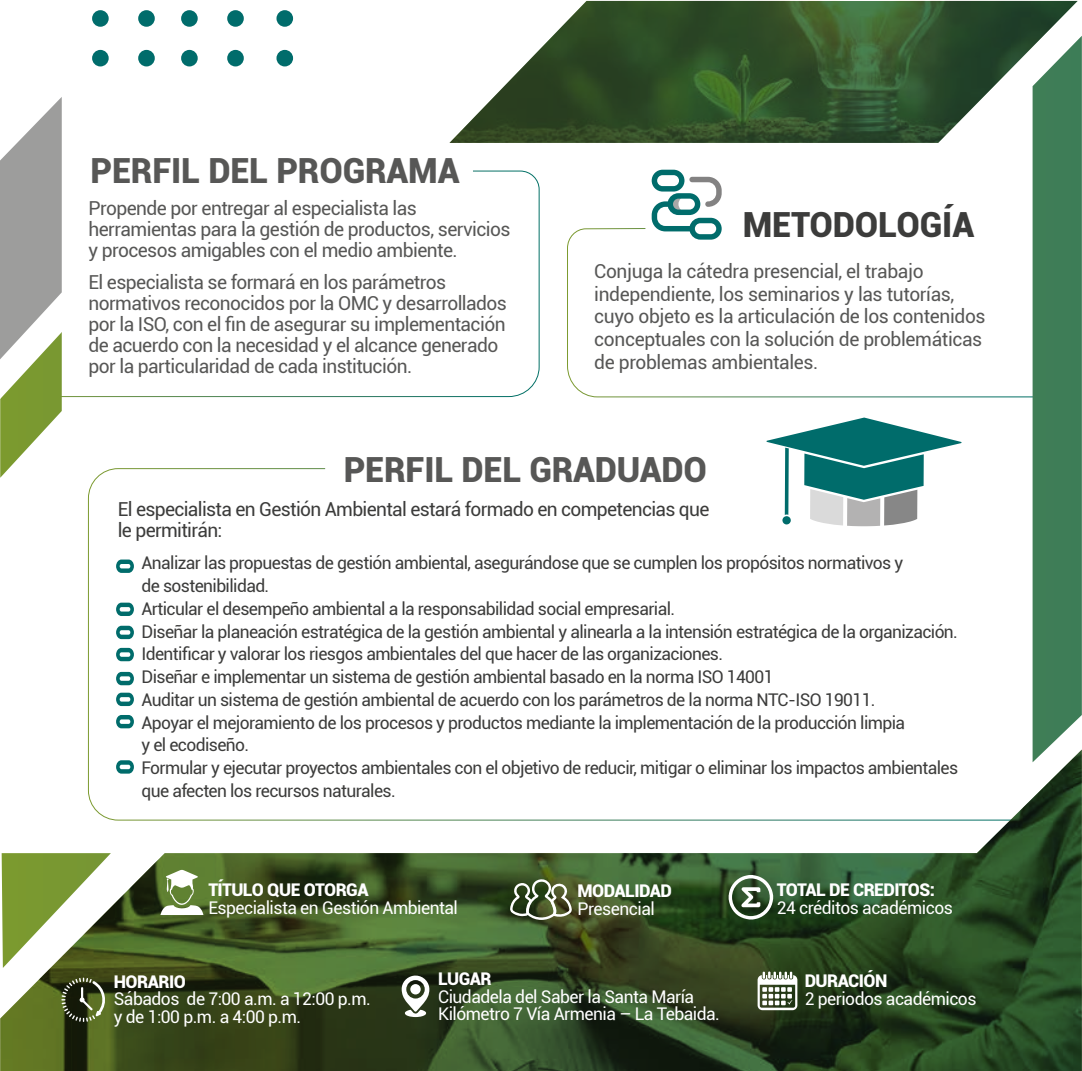
<style>
.page{position:relative;width:1082px;height:1071px;background:#fff}
.page>*{position:absolute;margin:0;border:0;box-sizing:border-box;transform-origin:0 0}
.t1{font:900 34.65px "Roboto";letter-spacing:-.005em;color:#575756}
.t2{font:900 34.65px "Roboto";letter-spacing:-.005em;color:#3c3c3b}
.t3{font:19.25px/21px "Roboto";letter-spacing:-.03em;color:#575756}
.t4{font:19.25px/21px "Roboto";letter-spacing:-.035em;color:#3c3c3b}
.t5{font:17.5px/22.8px "Roboto";letter-spacing:-.035em;color:#3c3c3b}
.t6{font:17.5px/17.5px "Roboto";letter-spacing:-.03em;color:#fff}
.t7{font:900 17.5px "Roboto";letter-spacing:-.03em;color:#fff}
</style>
<div class="page">
<svg style="left:116px;top:560px;width:18px;height:13px"></svg>
<svg style="left:116px;top:603px;width:18px;height:13px"></svg>
<svg style="left:116px;top:626px;width:18px;height:13px"></svg>
<svg style="left:116px;top:672px;width:18px;height:13px"></svg>
<svg style="left:116px;top:648px;width:18px;height:13px"></svg>
<svg style="left:116px;top:693px;width:18px;height:13px"></svg>
<svg style="left:116px;top:715px;width:18px;height:13px"></svg>
<svg style="left:766px;top:418px;width:195px;height:108px"></svg>
<img style="left:449px;top:1px;width:628px;height:142px">
<img style="left:0;top:750px;width:1081px;height:321px">
<svg style="left:66px;top:170px;width:474px;height:227px"></svg>
<svg style="left:567px;top:228px;width:465px;height:170px"></svg>
<svg style="left:651px;top:170px;width:70px;height:70px"></svg>
<svg style="left:1032px;top:36px;width:49px;height:726px;background:#4d8764"></svg>
<svg style="left:0;top:97px;width:66px;height:381px"></svg>
<svg style="left:2px;top:853px;width:109px;height:115px"></svg>
<div style="left:276px;top:10px;width:17px;height:17px;background:#006c6b;border-radius:50%"></div>
<div style="left:276px;top:50px;width:17px;height:16px;background:#006c6b;border-radius:50%"></div>
<div style="left:227px;top:10px;width:17px;height:17px;background:#006c6b;border-radius:50%"></div>
<div style="left:227px;top:50px;width:17px;height:16px;background:#006c6b;border-radius:50%"></div>
<div style="left:181px;top:10px;width:17px;height:17px;background:#006c6b;border-radius:50%"></div>
<div style="left:181px;top:50px;width:17px;height:16px;background:#006c6b;border-radius:50%"></div>
<div style="left:138px;top:10px;width:17px;height:17px;background:#006c6b;border-radius:50%"></div>
<div style="left:138px;top:50px;width:17px;height:16px;background:#006c6b;border-radius:50%"></div>
<div style="left:92px;top:10px;width:17px;height:17px;background:#006c6b;border-radius:50%"></div>
<div style="left:92px;top:50px;width:17px;height:16px;background:#006c6b;border-radius:50%"></div>
<svg style="left:61px;top:978px;width:45px;height:44px;background:#4f5737"></svg>
<svg style="left:757px;top:972px;width:40px;height:38px"></svg>
<svg style="left:160px;top:870px;width:43px;height:45px"></svg>
<svg style="left:510px;top:879px;width:62px;height:41px"></svg>
<svg style="left:401px;top:974px;width:28px;height:43px"></svg>
<div style="left:410px;top:984px;width:10px;height:10px;background:#fff;border-radius:50%"></div>
<svg style="left:728px;top:875px;width:45px;height:45px"></svg>
<h1 class="t1" style="left:91px;top:146px;width:370px">PERFIL DEL PROGRAMA</h1>
<p class="t3" style="left:88px;top:197px;width:423px">Propende por entregar al especialista las herramientas para la gestión de productos, servicios y procesos amigables con el medio ambiente.</p>
<p class="t3" style="left:88px;top:271px;width:420px">El especialista se formará en los parámetros normativos reconocidos por la OMC y desarrollados por la ISO, con el fin de asegurar su implementación de acuerdo con la necesidad y el alcance generado por la particularidad de cada institución.</p>
<h1 class="t2" style="left:742px;top:201px;width:233px">METODOLOGÍA</h1>
<p class="t3" style="left:594px;top:259px;width:393px;line-height:22.8px">Conjuga la cátedra presencial, el trabajo independiente, los seminarios y las tutorías, cuyo objeto es la articulación de los contenidos conceptuales con la solución de problemáticas de problemas ambientales.</p>
<h1 class="t1" style="left:343px;top:445px;width:364px">PERFIL DEL GRADUADO</h1>
<p class="t4" style="left:118px;top:498px;width:593px">El especialista en Gestión Ambiental estará formado en competencias que le permitirán:</p>
<p class="t5" style="left:141px;top:551px;width:818px">Analizar las propuestas de gestión ambiental, asegurándose que se cumplen los propósitos normativos y<br>de sostenibilidad.<br>Articular el desempeño ambiental a la responsabilidad social empresarial.<br>Diseñar la planeación estratégica de la gestión ambiental y alinearla a la intensión estratégica de la organización.<br>Identificar y valorar los riesgos ambientales del que hacer de las organizaciones.<br>Diseñar e implementar un sistema de gestión ambiental basado en la norma ISO 14001<br>Auditar un sistema de gestión ambiental de acuerdo con los parámetros de la norma NTC-ISO 19011.<br>Apoyar el mejoramiento de los procesos y productos mediante la implementación de la producción limpia<br>y el ecodiseño.<br>Formular y ejecutar proyectos ambientales con el objetivo de reducir, mitigar o eliminar los impactos ambientales que afecten los recursos naturales.</p>
<p class="t7" style="left:208px;top:878px;width:162px">TÍTULO QUE OTORGA</p>
<p class="t6" style="left:208px;top:898px;width:251px">Especialista en Gestión Ambiental</p>
<p class="t7" style="left:577px;top:879px;width:96px">MODALIDAD</p>
<p class="t6" style="left:577px;top:899px;width:79px">Presencial</p>
<p class="t7" style="left:114px;top:969px;width:73px">HORARIO</p>
<p class="t6" style="left:114px;top:989px;width:258px">Sábados de 7:00 a.m. a 12:00 p.m. y de 1:00 p.m. a 4:00 p.m.</p>
<p class="t7" style="left:438px;top:967px;width:55px">LUGAR</p>
<p class="t6" style="left:438px;top:987px;width:283px">Ciudadela del Saber la Santa María<br>Kilómetro 7 Vía Armenia – La Tebaida.</p>
<p class="t7" style="left:776px;top:878px;width:160px">TOTAL DE CREDITOS:</p>
<p class="t6" style="left:776px;top:898px;width:178px">24 créditos académicos</p>
<p class="t7" style="left:804px;top:968px;width:84px">DURACIÓN</p>
<p class="t6" style="left:804px;top:989px;width:173px">2 periodos académicos</p>
</div>
